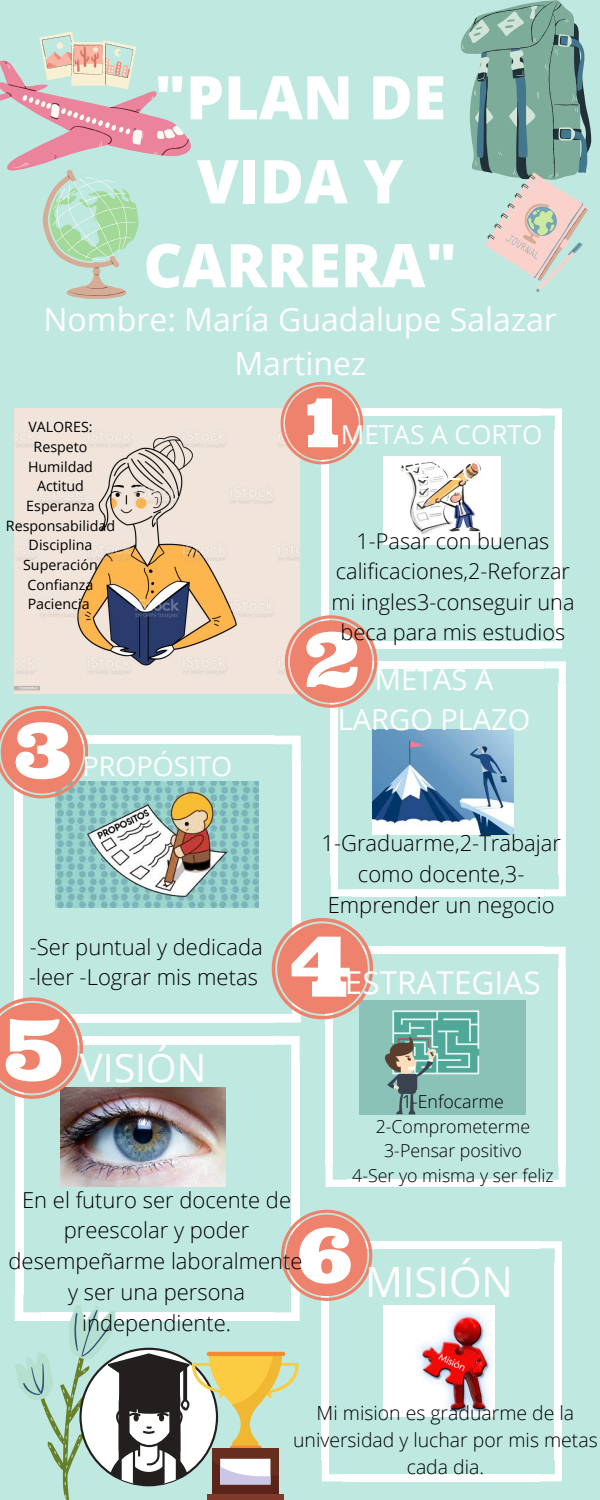
<style>
.page{position:relative;width:600px;height:1500px;background:#bfe9e0}
.page>*{position:absolute;margin:0;border:0;box-sizing:border-box;transform-origin:0 0}
.t1{font:800 60.3px/83.9px "Open Sans";color:#fff;text-align:center}
.t2{font:41.8px "Open Sans";color:#fff}
.t3{font:39.2px "Open Sans";color:#fff}
.t4{font:32px/44.2px "Open Sans";color:#fff;text-align:center}
.t5{font:31.6px "Open Sans";color:#fff}
.t6{font:29px/40.1px "Open Sans";color:#fff;text-align:center}
.t7{font:27px "Open Sans";color:#fff}
.t8{font:26.2px/36.2px "Open Sans";color:#fff;text-align:center}
.t9{font:300 22px/30.8px "Open Sans";color:#000;text-align:center}
.t10{font:300 21.7px/30.3px "Open Sans";color:#000;text-align:center}
.t11{font:300 19.4px/27.2px "Open Sans";color:#000;text-align:center}
.t12{font:300 17.8px/24.9px "Open Sans";color:#000;text-align:center}
.t13{font:14.2px/19.7px "Open Sans";color:#000;text-align:center}
</style>
<div class="page">
<img style="left:15px;top:408px;width:285px;height:285px">
<img style="left:383px;top:456px;width:117px;height:88px">
<img style="left:373px;top:730px;width:140px;height:105px">
<img style="left:360px;top:1000px;width:166px;height:114px">
<img style="left:60px;top:1088px;width:166px;height:99px">
<div style="left:555px;top:430px;width:7px;height:197px;background:#fff"></div>
<div style="left:322px;top:430px;width:7px;height:197px;background:#fff"></div>
<div style="left:344px;top:408px;width:196px;height:8px;background:#fff"></div>
<div style="left:344px;top:641px;width:196px;height:7px;background:#fff"></div>
<svg style="left:540px;top:408px;width:22px;height:22px"></svg>
<svg style="left:540px;top:627px;width:22px;height:21px"></svg>
<div style="left:559px;top:969px;width:7px;height:196px;background:#fff"></div>
<div style="left:326px;top:969px;width:7px;height:196px;background:#fff"></div>
<div style="left:348px;top:947px;width:196px;height:7px;background:#fff"></div>
<div style="left:348px;top:1180px;width:196px;height:7px;background:#fff"></div>
<svg style="left:544px;top:947px;width:22px;height:22px"></svg>
<svg style="left:544px;top:1165px;width:22px;height:22px"></svg>
<svg style="left:326px;top:1165px;width:22px;height:22px"></svg>
<div style="left:292px;top:762px;width:8px;height:234px;background:#fff"></div>
<div style="left:14px;top:762px;width:8px;height:234px;background:#fff"></div>
<div style="left:40px;top:736px;width:234px;height:8px;background:#fff"></div>
<div style="left:40px;top:1014px;width:234px;height:8px;background:#fff"></div>
<svg style="left:274px;top:736px;width:26px;height:26px"></svg>
<div style="left:559px;top:683px;width:7px;height:192px;background:#fff"></div>
<div style="left:331px;top:683px;width:7px;height:192px;background:#fff"></div>
<div style="left:352px;top:661px;width:192px;height:7px;background:#fff"></div>
<div style="left:352px;top:889px;width:192px;height:7px;background:#fff"></div>
<svg style="left:544px;top:661px;width:22px;height:22px"></svg>
<svg style="left:544px;top:875px;width:22px;height:21px"></svg>
<svg style="left:331px;top:875px;width:21px;height:21px"></svg>
<div style="left:291px;top:1062px;width:9px;height:233px;background:#fff"></div>
<div style="left:15px;top:1062px;width:8px;height:233px;background:#fff"></div>
<div style="left:41px;top:1036px;width:233px;height:9px;background:#fff"></div>
<svg style="left:274px;top:1036px;width:26px;height:26px"></svg>
<div style="left:555px;top:1263px;width:7px;height:196px;background:#fff"></div>
<div style="left:344px;top:1241px;width:196px;height:7px;background:#fff"></div>
<div style="left:344px;top:1474px;width:196px;height:7px;background:#fff"></div>
<svg style="left:540px;top:1241px;width:22px;height:22px"></svg>
<svg style="left:540px;top:1459px;width:22px;height:22px"></svg>
<img style="left:383px;top:1305px;width:112px;height:112px">
<img style="left:56px;top:782px;width:202px;height:126px">
<svg style="left:281px;top:382px;width:82px;height:82px"></svg>
<svg style="left:285px;top:615px;width:92px;height:93px"></svg>
<svg style="left:0;top:706px;width:88px;height:92px"></svg>
<svg style="left:272px;top:918px;width:101px;height:104px"></svg>
<svg style="left:0;top:996px;width:83px;height:103px"></svg>
<svg style="left:461px;top:0;width:131px;height:292px"></svg>
<svg style="left:0;top:31px;width:191px;height:268px"></svg>
<svg style="left:15px;top:1210px;width:357px;height:290px"></svg>
<h1 class="t1" style="left:143px;top:54px;width:315px">"PLAN DE<br>VIDA Y<br>CARRERA"</h1>
<h3 class="t4" style="left:44px;top:297px;width:515px">Nombre: María Guadalupe Salazar<br>Martinez</h3>
<p class="t13" style="left:6px;top:417px;width:111px">VALORES:<br>Respeto<br>Humildad<br>Actitud<br>Esperanza<br>Responsabilidad<br>Disciplina<br>Superación<br>Confianza<br>Paciencia</p>
<p class="t7" style="left:83px;top:748px;width:151px">PROPÓSITO</p>
<p class="t8" style="left:341px;top:416px;width:203px">METAS A CORTO<br>PLAZO</p>
<p class="t10" style="left:331px;top:525px;width:245px">1-Pasar con buenas calificaciones,2-Reforzar mi ingles3-conseguir una beca para mis estudios</p>
<h3 class="t6" style="left:338px;top:658px;width:194px">METAS A<br>LARGO PLAZO</h3>
<p class="t9" style="left:29px;top:931px;width:235px;text-align:left">-Ser puntual y dedicada -leer -Lograr mis metas</p>
<h3 class="t3" style="left:79px;top:1040px;width:128px">VISIÓN</h3>
<p class="t9" style="left:9px;top:1184px;width:296px">En el futuro ser docente de preescolar y poder desempeñarme laboralmente y ser una persona independiente.</p>
<p class="t9" style="left:321px;top:827px;width:241px">1-Graduarme,2-Trabajar como docente,3-<br>Emprender un negocio</p>
<h3 class="t5" style="left:345px;top:960px;width:197px">ESTRATEGIAS</h3>
<p class="t12" style="left:352px;top:1088px;width:203px">1-Enfocarme<br>2-Comprometerme<br>3-Pensar positivo<br>4-Ser yo misma y ser feliz</p>
<h2 class="t2" style="left:365px;top:1252px;width:150px">MISIÓN</h2>
<p class="t11" style="left:293px;top:1399px;width:306px">Mi mision es graduarme de la universidad y luchar por mis metas cada dia.</p>
</div>
